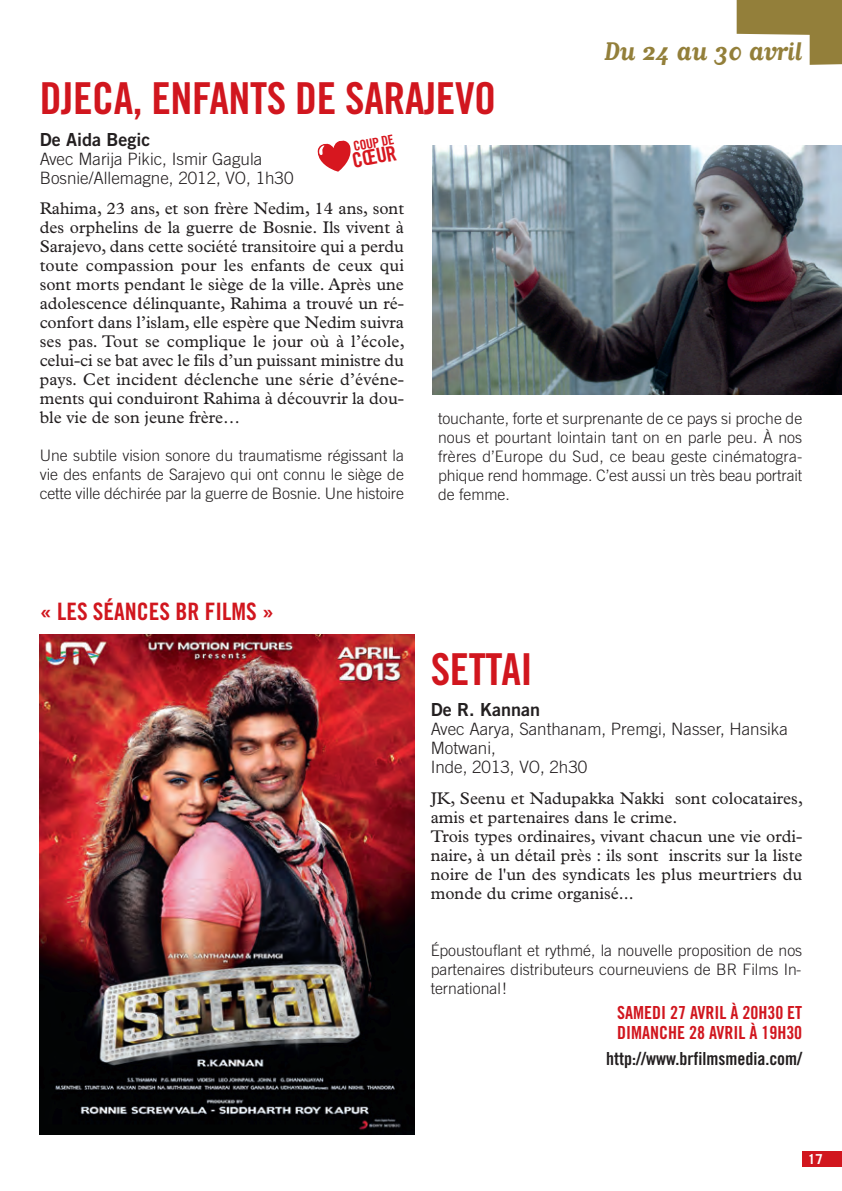
<style>
.page{position:relative;width:842px;height:1191px;background:#fff}
.page>*{position:absolute;margin:0;border:0;box-sizing:border-box;transform-origin:0 0}
.t1{font:44px "Trade Gothic Bold Cond Twenty";letter-spacing:-.01em;color:#d1161e}
.t2{font:700 30px "Matrix Script";letter-spacing:-.015em;color:#937f3a}
.t3{font:24px "Trade Gothic Bold Cond Twenty";color:#d1161e}
.t4{font:20.8px "Trade Gothic Bold Cond Twenty";color:#d7171f}
.t5{font:18px/20px "Trade Gothic Bold Cond Twenty";color:#d1161e}
.t6{font:18px "Trade Gothic Bold Cond Twenty";color:#231f20}
.t7{font:18px "Trade Gothic Bold Two";color:#231f20}
.t8{font:17px/19px "Plantin";color:#231f20;text-align:justify}
.t9{font:300 17px/19px "Trade Gothic";color:#231f20}
.t10{font:300 15.8px/19px "Trade Gothic";letter-spacing:-.005em;color:#231f20;text-align:justify}
.t11{font:700 13.6px "Trade Gothic";color:#fff}
.t12{font:13.4px "Trade Gothic Bold Cond Twenty";color:#d7171f}
</style>
<div class="page">
<div style="left:802px;top:1151px;width:40px;height:16px;background:#d1161e"></div>
<svg style="left:737px;top:0;width:105px;height:65px"></svg>
<img style="left:432px;top:146px;width:410px;height:248px">
<img style="left:40px;top:634px;width:375px;height:500px">
<svg style="left:317px;top:140px;width:34px;height:32px"></svg>
<h1 class="t1" style="left:40px;top:83px;width:458px">DJECA, ENFANTS DE SARAJEVO</h1>
<h2 class="t2" style="left:604px;top:42px;width:200px">Du 24 au 30 avril</h2>
<p class="t7" style="left:40px;top:133px;width:112px">De Aida Begic</p>
<p class="t9" style="left:40px;top:151px;width:255px">Avec Marija Pikic, Ismir Gagula<br>Bosnie/Allemagne, 2012, VO, 1h30</p>
<p class="t8" style="left:40px;top:200px;width:366px">Rahima, 23 ans, et son frère Nedim, 14 ans, sont des orphelins de la guerre de Bosnie. Ils vivent à Sarajevo, dans cette société transitoire qui a perdu toute compassion pour les enfants de ceux qui sont morts pendant le siège de la ville. Après une adolescence délinquante, Rahima a trouvé un ré&shy;confort dans l’islam, elle espère que Nedim suivra ses pas. Tout se complique le jour où à l’école, celui-ci se bat avec le fils d’un puissant ministre du pays. Cet incident déclenche une série d’événe&shy;ments qui conduiront Rahima à découvrir la dou&shy;ble vie de son jeune frère…</p>
<p class="t10" style="left:40px;top:447px;width:366px">Une subtile vision sonore du traumatisme régissant la vie des enfants de Sarajevo qui ont connu le siège de cette ville déchirée par la guerre de Bosnie. Une histoire</p>
<p class="t12" style="left:353px;top:142px;width:42px;rotate:-11deg">COUP DE</p>
<p class="t4" style="left:351px;top:153px;width:46px;rotate:-11deg">CŒUR</p>
<p class="t10" style="left:438px;top:410px;width:366px">touchante, forte et surprenante de ce pays si proche de nous et pourtant lointain tant on en parle peu. À nos frères d’Europe du Sud, ce beau geste cinématogra&shy;phique rend hommage. C’est aussi un très beau portrait de femme.</p>
<h3 class="t3" style="left:40px;top:602px;width:236px">« LES SÉANCES BR FILMS »</h3>
<h1 class="t1" style="left:431px;top:653px;width:104px">SETTAI</h1>
<p class="t7" style="left:431px;top:703px;width:111px">De R. Kannan</p>
<p class="t9" style="left:431px;top:721px;width:359px">Avec Aarya, Santhanam, Premgi, Nasser, Hansika<br>Motwani,<br>Inde, 2013, VO, 2h30</p>
<p class="t8" style="left:431px;top:789px;width:374px;text-align:left">JK, Seenu et Nadupakka Nakki sont colocataires, amis et partenaires dans le crime.<br>Trois types ordinaires, vivant chacun une vie ordi&shy;naire, à un détail près : ils sont inscrits sur la liste noire de l'un des syndicats les plus meurtriers du monde du crime organisé...</p>
<p class="t10" style="left:431px;top:942px;width:373px">Époustouflant et rythmé, la nouvelle proposition de nos partenaires distributeurs courneuviens de BR Films In&shy;ternational!</p>
<p class="t5" style="left:617px;top:1004px;width:187px">SAMEDI 27 AVRIL À 20H30 ET<br>DIMANCHE 28 AVRIL À 19H30</p>
<p class="t6" style="left:606px;top:1052px;width:198px">http://www.brfilmsmedia.com/</p>
<p class="t11" style="left:808px;top:1153px;width:17px">17</p>
<p class="t11" style="left:808px;top:1153px;width:14px">xx</p>
</div>
